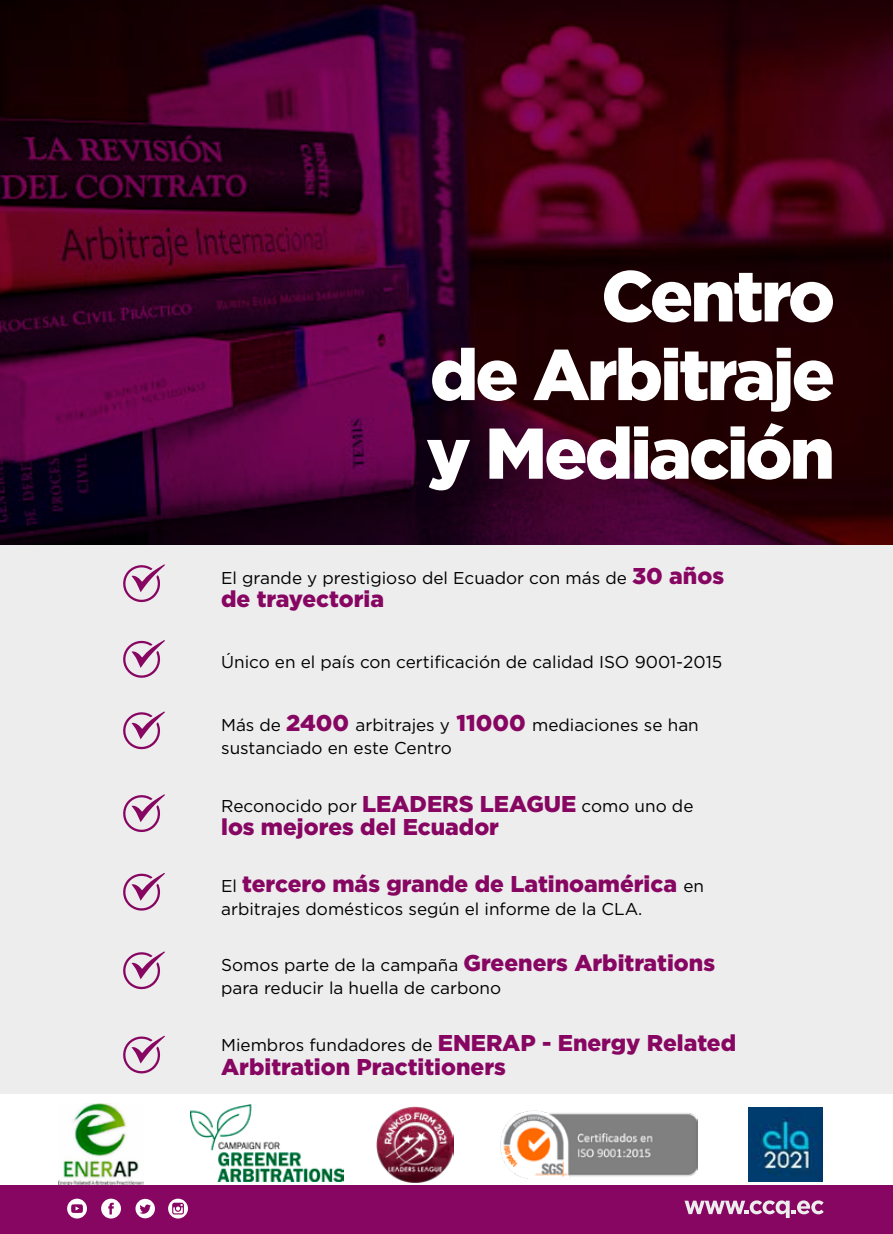
<style>
.page{position:relative;width:893px;height:1234px;background:#fff}
.page>*{position:absolute;margin:0;border:0;box-sizing:border-box;transform-origin:0 0}
.t1{font:900 71.55px/78.6px "Gotham";letter-spacing:-.04em;color:#fff;text-align:justify}
.t2{font:900 22.8px "Gotham";color:#870662}
.t3{font:17.1px/22.8px "Gotham";color:#000}
.s1{font-weight:900;font-size:22.8px;color:#870662}
.s2{font-weight:400;font-size:17.1px;color:#000}
</style>
<div class="page">
<div style="left:0;top:0;width:893px;height:1233px;background:#ededed"></div>
<div style="left:0;top:1093px;width:893px;height:140px;background:#fff"></div>
<svg style="left:0;top:0;width:893px;height:544px;background:#37011c"></svg>
<div style="left:0;top:1185px;width:893px;height:48px;background:#870662"></div>
<svg style="left:684px;top:1200px;width:140px;height:17px"></svg>
<svg style="left:101px;top:1198px;width:20px;height:20px"></svg>
<svg style="left:67px;top:1198px;width:20px;height:20px"></svg>
<svg style="left:168px;top:1198px;width:20px;height:20px"></svg>
<svg style="left:135px;top:1198px;width:20px;height:19px"></svg>
<svg style="left:123px;top:564px;width:42px;height:39px"></svg>
<svg style="left:123px;top:640px;width:42px;height:38px"></svg>
<svg style="left:123px;top:711px;width:42px;height:39px"></svg>
<svg style="left:123px;top:794px;width:42px;height:38px"></svg>
<svg style="left:123px;top:873px;width:42px;height:38px"></svg>
<svg style="left:123px;top:951px;width:42px;height:39px"></svg>
<svg style="left:123px;top:1035px;width:42px;height:39px"></svg>
<img style="left:59px;top:1103px;width:85px;height:80px">
<img style="left:191px;top:1104px;width:153px;height:76px">
<img style="left:377px;top:1106px;width:76px;height:76px">
<img style="left:500px;top:1110px;width:198px;height:68px">
<img style="left:749px;top:1107px;width:73px;height:73px">
<h1 class="t1" style="left:426px;top:256px;width:410px;text-indent:175px">Centro de Arbitraje y Mediación</h1>
<p class="t3" style="left:221px;top:565px;width:504px">El grande y prestigioso del Ecuador con más de <span class="s1">30 años</span></p>
<h2 class="t2" style="left:221px;top:582px;width:164px">de trayectoria</h2>
<p class="t3" style="left:221px;top:650px;width:503px">Único en el país con certificación de calidad ISO 9001-2015</p>
<p class="t3" style="left:221px;top:712px;width:479px">Más de <span class="s1">2400</span> arbitrajes y <span class="s1">11000</span> mediaciones se han sustanciado en este Centro</p>
<p class="t3" style="left:221px;top:794px;width:474px">Reconocido por <span class="s1">LEADERS LEAGUE</span> como uno de</p>
<h2 class="t2" style="left:221px;top:811px;width:279px">los mejores del Ecuador</h2>
<h2 class="t2" style="left:221px;top:868px;width:484px"><span class="s2">El</span> tercero más grande de Latinoamérica <span class="s2">en</span></h2>
<p class="t3" style="left:221px;top:897px;width:423px">arbitrajes domésticos según el informe de la CLA.</p>
<p class="t3" style="left:221px;top:952px;width:495px">Somos parte de la campaña <span class="s1">Greeners Arbitrations </span>para reducir la huella de carbono</p>
<p class="t3" style="left:221px;top:1032px;width:516px">Miembros fundadores de <span class="s1">ENERAP - Energy Related</span></p>
<h2 class="t2" style="left:221px;top:1050px;width:286px">Arbitration Practitioners</h2>
</div>
